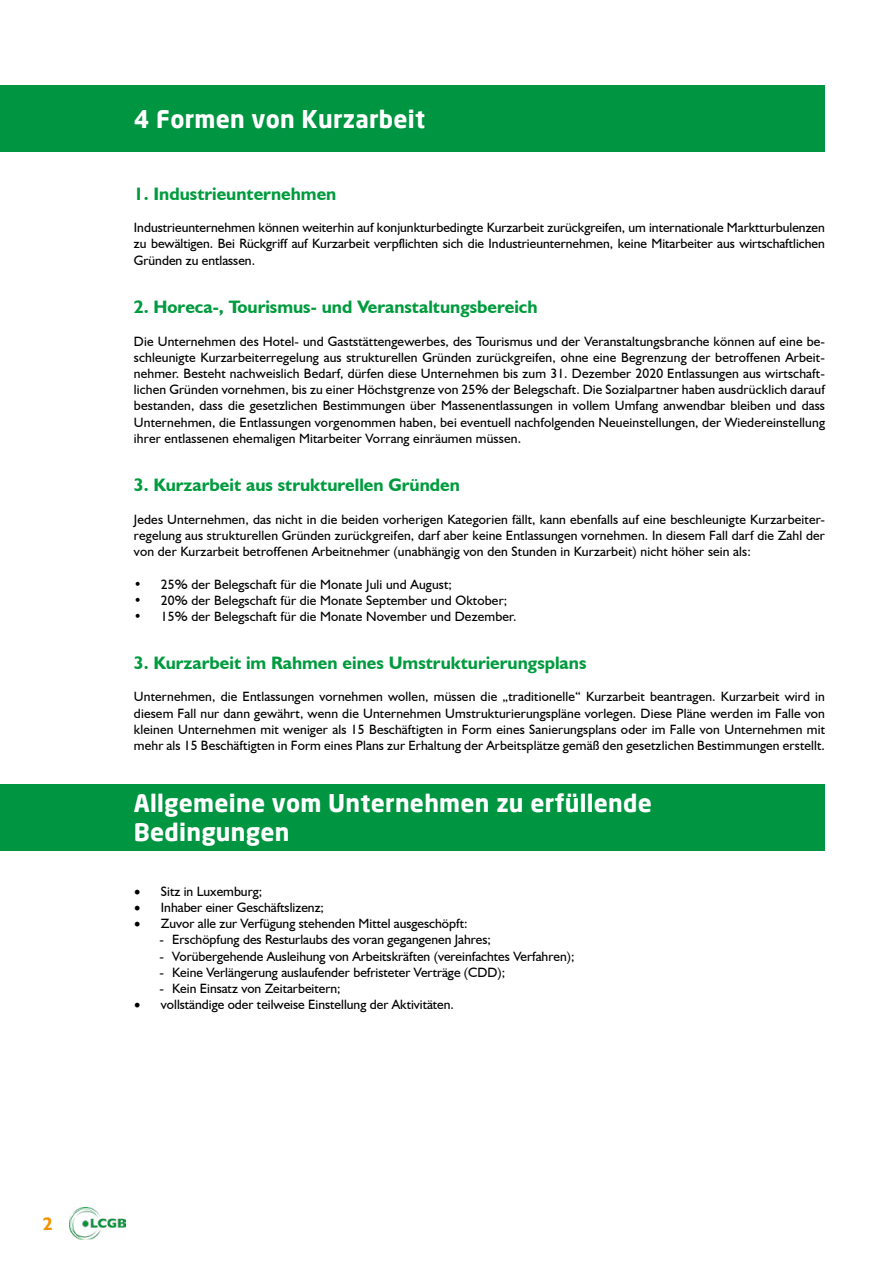
<style>
.page{position:relative;width:893px;height:1263px;background:#fff}
.page>*{position:absolute;margin:0;border:0;box-sizing:border-box;transform-origin:0 0}
.t1{font:700 24px/28.8px "Neo Sans";letter-spacing:.01em;color:#fff}
.t2{font:700 18px "Humanist 521 BT";color:#009b3e}
.t3{font:700 18px "Humanist 521 BT";color:#f39200}
.t4{font:13.5px/16.2px "Humanist 521 BT";color:#000;text-align:justify}
.s1{font-family:"Minion Pro";font-size:18px}
</style>
<div class="page">
<img style="left:69px;top:1207px;width:57px;height:33px">
<div style="left:0;top:85px;width:825px;height:67px;background:#009641"></div>
<div style="left:0;top:784px;width:825px;height:66px;background:#009641"></div>
<h1 class="t1" style="left:134px;top:104px;width:293px">4 Formen von Kurzarbeit</h1>
<h2 class="t2" style="left:134px;top:182px;width:204px">1. Industrieunternehmen</h2>
<p class="t4" style="left:134px;top:219px;width:692px">Industrieunternehmen können weiterhin auf konjunkturbedingte Kurzarbeit zurückgreifen, um internationale Marktturbulenzen zu bewältigen. Bei Rückgriff auf Kurzarbeit verpflichten sich die Industrieunternehmen, keine Mitarbeiter aus wirtschaftlichen Gründen zu entlassen.</p>
<h2 class="t2" style="left:134px;top:296px;width:405px">2. Horeca-, Tourismus- und Veranstaltungsbereich</h2>
<p class="t4" style="left:134px;top:333px;width:693px">Die Unternehmen des Hotel- und Gaststättengewerbes, des Tourismus und der Veranstaltungsbranche können auf eine be&shy;schleunigte Kurzarbeiterregelung aus strukturellen Gründen zurückgreifen, ohne eine Begrenzung der betroffenen Arbeit&shy;nehmer. Besteht nachweislich Bedarf, dürfen diese Unternehmen bis zum 31. Dezember 2020 Entlassungen aus wirtschaft&shy;lichen Gründen vornehmen, bis zu einer Höchstgrenze von 25% der Belegschaft. Die Sozialpartner haben ausdrücklich darauf bestanden, dass die gesetzlichen Bestimmungen über Massenentlassungen in vollem Umfang anwendbar bleiben und dass Unternehmen, die Entlassungen vorgenommen haben, bei eventuell nachfolgenden Neueinstellungen, der Wiedereinstellung ihrer entlassenen ehemaligen Mitarbeiter Vorrang einräumen müssen.</p>
<h2 class="t2" style="left:134px;top:474px;width:327px">3. Kurzarbeit aus strukturellen Gründen</h2>
<p class="t4" style="left:134px;top:511px;width:692px">Jedes Unternehmen, das nicht in die beiden vorherigen Kategorien fällt, kann ebenfalls auf eine beschleunigte Kurzarbeiter&shy;regelung aus strukturellen Gründen zurückgreifen, darf aber keine Entlassungen vornehmen. In diesem Fall darf die Zahl der von der Kurzarbeit betroffenen Arbeitnehmer (unabhängig von den Stunden in Kurzarbeit) nicht höher sein als:</p>
<p class="t4" style="left:134px;top:576px;width:320px">• 25% der Belegschaft für die Monate Juli und August;</p>
<p class="t4" style="left:134px;top:592px;width:375px">• 20% der Belegschaft für die Monate September und Oktober;</p>
<p class="t4" style="left:134px;top:608px;width:384px">• 15% der Belegschaft für die Monate November und Dezember.</p>
<h2 class="t2" style="left:134px;top:652px;width:454px">3. Kurzarbeit im Rahmen eines Umstrukturierungsplans</h2>
<p class="t4" style="left:134px;top:688px;width:693px">Unternehmen, die Entlassungen vornehmen wollen, müssen die „traditionelle“ Kurzarbeit beantragen. Kurzarbeit wird in diesem Fall nur dann gewährt, wenn die Unternehmen Umstrukturierungspläne vorlegen. Diese Pläne werden im Falle von kleinen Unternehmen mit weniger als 15 Beschäftigten in Form eines Sanierungsplans oder im Falle von Unternehmen mit mehr als 15 Beschäftigten in Form eines Plans zur Erhaltung der Arbeitsplätze gemäß den gesetzlichen Bestimmungen erstellt.</p>
<h1 class="t1" style="left:134px;top:788px;width:519px">Allgemeine vom Unternehmen zu erfüllende<br>Bedingungen</h1>
<p class="t4" style="left:134px;top:883px;width:130px"><span class="s1">•</span> Sitz in Luxemburg;</p>
<p class="t4" style="left:134px;top:899px;width:192px"><span class="s1">•</span> Inhaber einer Geschäftslizenz;</p>
<p class="t4" style="left:134px;top:915px;width:335px"><span class="s1">•</span> Zuvor alle zur Verfügung stehenden Mittel ausgeschöpft:</p>
<p class="t4" style="left:159px;top:931px;width:333px">- Erschöpfung des Resturlaubs des voran gegangenen Jahres;</p>
<p class="t4" style="left:159px;top:948px;width:416px">- Vorübergehende Ausleihung von Arbeitskräften (vereinfachtes Verfahren);</p>
<p class="t4" style="left:159px;top:964px;width:347px">- Keine Verlängerung auslaufender befristeter Verträge (CDD);</p>
<p class="t4" style="left:159px;top:980px;width:183px">- Kein Einsatz von Zeitarbeitern;</p>
<p class="t4" style="left:134px;top:996px;width:322px"><span class="s1">•</span> vollständige oder teilweise Einstellung der Aktivitäten.</p>
<h2 class="t3" style="left:43px;top:1213px;width:11px">2</h2>
</div>
